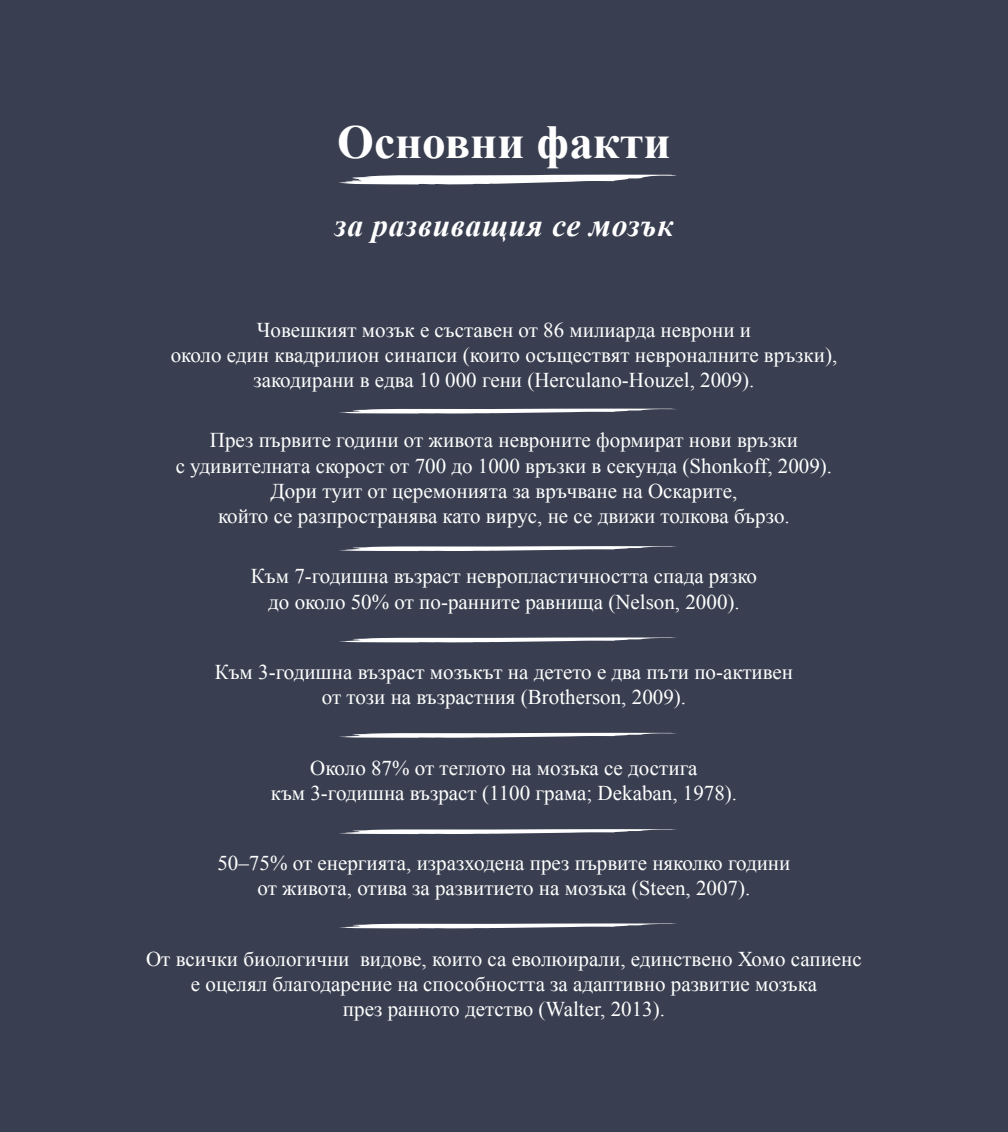
<style>
.page{position:relative;width:1008px;height:1132px;background:#fff}
.page>*{position:absolute;margin:0;border:0;box-sizing:border-box;transform-origin:0 0}
.t1{font:700 47.25px "Times New Roman";color:#fff}
.t2{font:italic 700 31.5px "Times New Roman";letter-spacing:.02em;color:#fff}
.t3{font:21px/25.2px "Times New Roman";color:#fff;text-align:center}
</style>
<div class="page">
<div style="left:0;top:0;width:1007px;height:1131px;background:#393f50"></div>
<svg style="left:339px;top:174px;width:338px;height:10px"></svg>
<svg style="left:339px;top:408px;width:337px;height:5px"></svg>
<svg style="left:339px;top:546px;width:337px;height:5px"></svg>
<svg style="left:339px;top:637px;width:337px;height:5px"></svg>
<svg style="left:339px;top:732px;width:337px;height:5px"></svg>
<svg style="left:345px;top:829px;width:331px;height:4px"></svg>
<svg style="left:339px;top:923px;width:337px;height:5px"></svg>
<h1 class="t1" style="left:337px;top:109px;width:335px">Основни факти</h1>
<h2 class="t2" style="left:334px;top:203px;width:340px">за развиващия се мозък</h2>
<p class="t3" style="left:171px;top:316px;width:667px">Човешкият мозък е съставен от 86 милиарда неврони и<br>около един квадрилион синапси (които осъществят невроналните връзки), закодирани в едва 10 000 гени (Herculano-Houzel, 2009).</p>
<p class="t3" style="left:176px;top:427px;width:657px">През първите години от живота невроните формират нови връзки<br>с удивителната скорост от 700 до 1000 връзки в секунда (Shonkoff, 2009).<br>Дори туит от церемонията за връчване на Оскарите,<br>който се разпространява като вирус, не се движи толкова бързо.</p>
<p class="t3" style="left:251px;top:563px;width:507px">Към 7-годишна възраст невропластичността спада рязко до около 50% от по-ранните равнища (Nelson, 2000).</p>
<p class="t3" style="left:215px;top:658px;width:579px">Към 3-годишна възраст мозъкът на детето е два пъти по-активен от този на възрастния (Brotherson, 2009).</p>
<p class="t3" style="left:271px;top:754px;width:467px">Около 87% от теглото на мозъка се достига<br>към 3-годишна възраст (1100 грама; Dekaban, 1978).</p>
<p class="t3" style="left:217px;top:849px;width:574px">50–75% от енергията, изразходена през първите няколко години от живота, отива за развитието на мозъка (Steen, 2007).</p>
<p class="t3" style="left:146px;top:945px;width:717px">От всички биологични видове, които са еволюирали, единствено Хомо сапиенс е оцелял благодарение на способността за адаптивно развитие мозъка<br>през ранното детство (Walter, 2013).</p>
</div>
